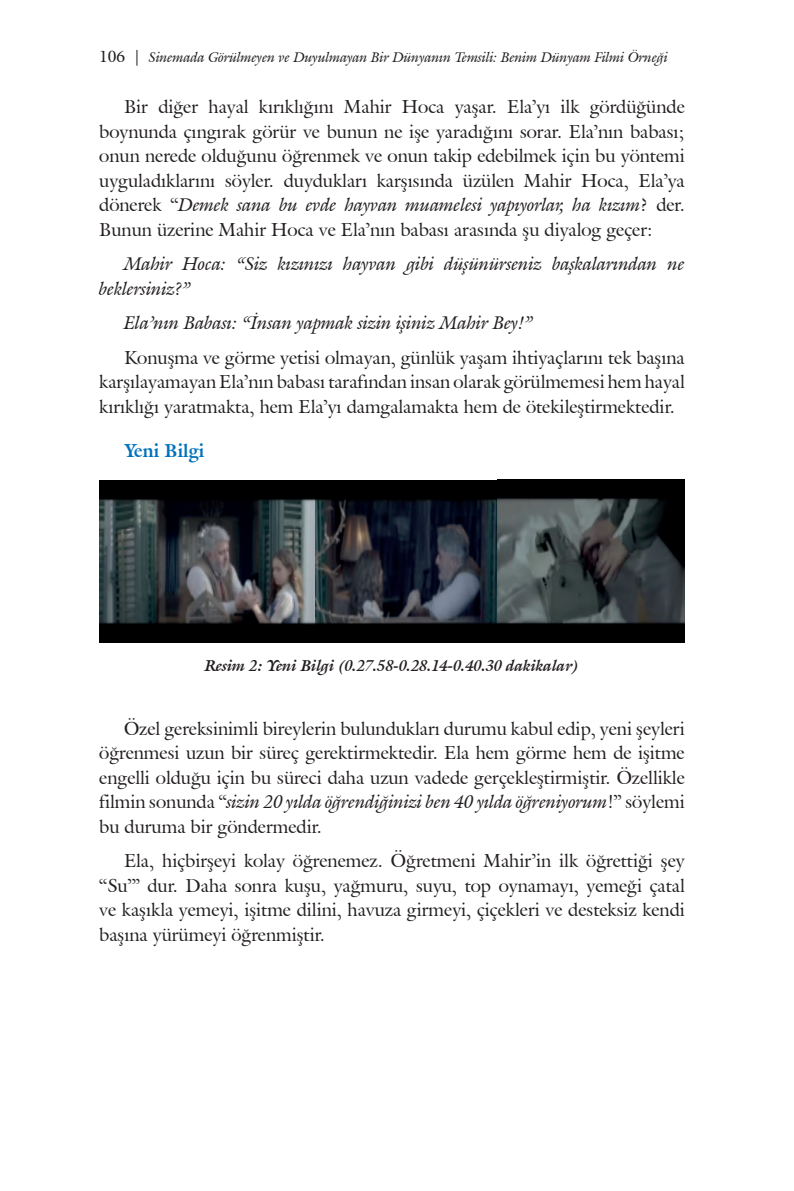
<style>
.page{position:relative;width:794px;height:1191px;background:#fff}
.page>*{position:absolute;margin:0;border:0;box-sizing:border-box;transform-origin:0 0}
.t1{font:18.38px/24.5px "Galliard IT Cby BT";color:#231f20;text-align:justify}
.t2{font:italic 18.38px/24.5px "Galliard IT Cby BT";color:#231f20}
.t3{font:700 18.38px "Galliard IT Cby BT";color:#0072bc}
.t4{font:italic 700 15.75px "Galliard IT Cby BT";color:#231f20}
.t5{font:italic 14px "Galliard IT Cby BT";color:#231f20}
.s1{font-style:normal;font-size:15.75px}
.s2{font-style:italic}
</style>
<div class="page">
<img style="left:99px;top:480px;width:586px;height:162px">
<p class="t5" style="left:99px;top:47px;width:570px"><span class="s1">106 |</span> Sinemada Görülmeyen ve Duyulmayan Bir Dünyanın Temsili: Benim Dünyam Filmi Örneği</p>
<p class="t1" style="left:99px;top:94px;width:587px;text-indent:25px">Bir diğer hayal kırıklığını Mahir Hoca yaşar. Ela’yı ilk gördüğünde boynunda çıngırak görür ve bunun ne işe yaradığını sorar. Ela’nın babası; onun nerede olduğunu öğrenmek ve onun takip edebilmek için bu yöntemi uyguladıklarını söyler. duydukları karşısında üzülen Mahir Hoca, Ela’ya dönerek “<span class="s2">Demek sana bu evde hayvan muamelesi yapıyorlar, ha kızım</span>? der.<br>Bunun üzerine Mahir Hoca ve Ela’nın babası arasında şu diyalog geçer:</p>
<p class="t2" style="left:99px;top:251px;width:587px;text-indent:25px">Mahir Hoca: “Siz kızınızı hayvan gibi düşünürseniz başkalarından ne beklersiniz?”</p>
<p class="t2" style="left:124px;top:310px;width:410px">Ela’nın Babası: “İnsan yapmak sizin işiniz Mahir Bey!”</p>
<p class="t1" style="left:99px;top:345px;width:587px;text-indent:25px">Konuşma ve görme yetisi olmayan, günlük yaşam ihtiyaçlarını tek başına karşılayamayan Ela’nın babası tarafından insan olarak görülmemesi hem hayal kırıklığı yaratmakta, hem Ela’yı damgalamakta hem de ötekileştirmektedir.</p>
<p class="t3" style="left:124px;top:438px;width:82px">Yeni Bilgi</p>
<p class="t4" style="left:205px;top:654px;width:375px">Resim 2: Yeni Bilgi (0.27.58-0.28.14-0.40.30 dakikalar)</p>
<p class="t1" style="left:99px;top:716px;width:587px;text-indent:25px">Özel gereksinimli bireylerin bulundukları durumu kabul edip, yeni şeyleri öğrenmesi uzun bir süreç gerektirmektedir. Ela hem görme hem de işitme engelli olduğu için bu süreci daha uzun vadede gerçekleştirmiştir. Özellikle filmin sonunda “<span class="s2">sizin 20 yılda öğrendiğinizi ben 40 yılda öğreniyorum</span>!” söylemi bu duruma bir göndermedir.</p>
<p class="t1" style="left:99px;top:848px;width:587px;text-indent:25px">Ela, hiçbirşeyi kolay öğrenemez. Öğretmeni Mahir’in ilk öğrettiği şey “Su’” dur. Daha sonra kuşu, yağmuru, suyu, top oynamayı, yemeği çatal ve kaşıkla yemeyi, işitme dilini, havuza girmeyi, çiçekleri ve desteksiz kendi başına yürümeyi öğrenmiştir.</p>
</div>
